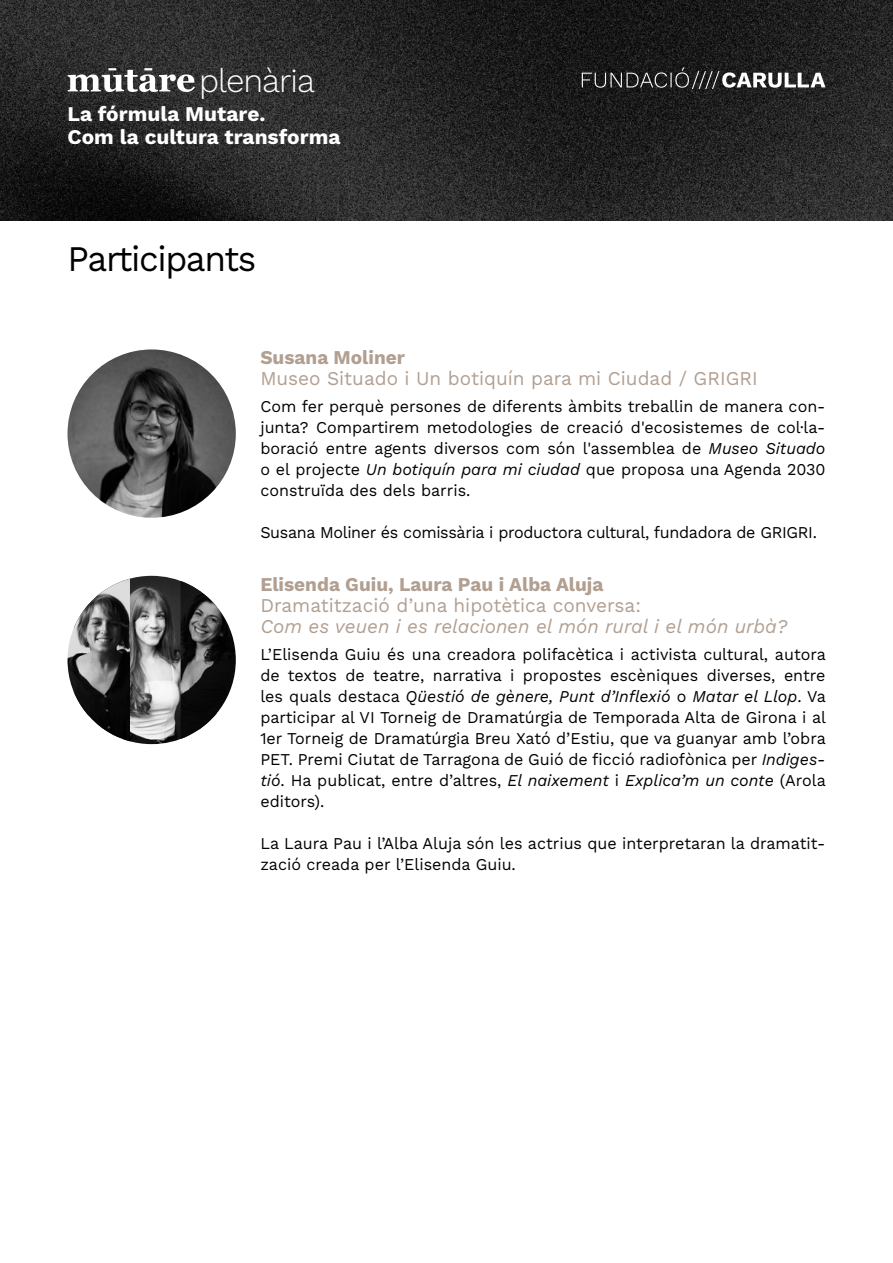
<style>
.page{position:relative;width:893px;height:1263px;background:#fff}
.page>*{position:absolute;margin:0;border:0;box-sizing:border-box;transform-origin:0 0}
.t1{font:36px "Work Sans";letter-spacing:-.04em;color:#000}
.t2{font:300 33px "Work Sans";letter-spacing:-.03em;color:#fff}
.t3{font:700 20.85px/22px "Work Sans";color:#fff}
.t4{font:19.5px "Work Sans";color:#b19f91}
.t5{font:700 19.5px "Work Sans";color:#b19f91}
.t6{font:italic 19.5px "Work Sans";color:#b19f91}
.t7{font:16.5px/21px "Work Sans";color:#000;text-align:justify}
.t8{font:16.5px "Work Sans";letter-spacing:-.02em;color:#000}
.s1{font-style:italic}
</style>
<div class="page">
<img style="left:68px;top:349px;width:168px;height:169px;border-radius:84px">
<img style="left:0;top:0;width:893px;height:220px">
<svg style="left:582px;top:67px;width:243px;height:22px;background:#4c4c4c"></svg>
<svg style="left:67px;top:68px;width:128px;height:24px"></svg>
<img style="left:129px;top:576px;width:52px;height:168px">
<img style="left:181px;top:581px;width:55px;height:158px">
<img style="left:68px;top:579px;width:62px;height:162px">
<h2 class="t2" style="left:199px;top:56px;width:118px">plenària</h2>
<p class="t3" style="left:68px;top:103px;width:275px">La fórmula Mutare.<br>Com la cultura transforma</p>
<h1 class="t1" style="left:68px;top:231px;width:190px">Participants</h1>
<p class="t5" style="left:260px;top:343px;width:146px">Susana Moliner</p>
<p class="t4" style="left:260px;top:364px;width:499px">Museo Situado i Un botiquín para mi Ciudad / GRIGRI</p>
<p class="t7" style="left:260px;top:395px;width:567px">Com fer perquè persones de diferents àmbits treballin de manera con&shy;junta? Compartirem metodologies de creació d'ecosistemes de col·la&shy;boració entre agents diversos com són l'assemblea de <span class="s1">Museo Situado </span>o el projecte <span class="s1">Un botiquín para mi ciudad</span> que proposa una Agenda 2030 construïda des dels barris.</p>
<p class="t8" style="left:260px;top:520px;width:558px">Susana Moliner és comissària i productora cultural, fundadora de GRIGRI.</p>
<p class="t5" style="left:260px;top:569px;width:345px">Elisenda Guiu, Laura Pau i Alba Aluja</p>
<p class="t4" style="left:260px;top:590px;width:382px">Dramatització d’una hipotètica conversa:</p>
<p class="t6" style="left:260px;top:611px;width:528px">Com es veuen i es relacionen el món rural i el món urbà?</p>
<p class="t7" style="left:260px;top:643px;width:567px">L’Elisenda Guiu és una creadora polifacètica i activista cultural, autora de textos de teatre, narrativa i propostes escèniques diverses, entre les quals destaca <span class="s1">Qüestió de gènere, Punt d’Inflexió</span> o <span class="s1">Matar el Llop</span>. Va participar al VI Torneig de Dramatúrgia de Temporada Alta de Girona i al 1er Torneig de Dramatúrgia Breu Xató d’Estiu, que va guanyar amb l’obra PET. Premi Ciutat de Tarragona de Guió de ficció radiofònica per <span class="s1">Indiges&shy;tió</span>. Ha publicat, entre d’altres, <span class="s1">El naixement</span> i <span class="s1">Explica’m un conte</span> (Arola editors).</p>
<p class="t7" style="left:260px;top:832px;width:567px">La Laura Pau i l’Alba Aluja són les actrius que interpretaran la dramatit&shy;zació creada per l’Elisenda Guiu.</p>
</div>
